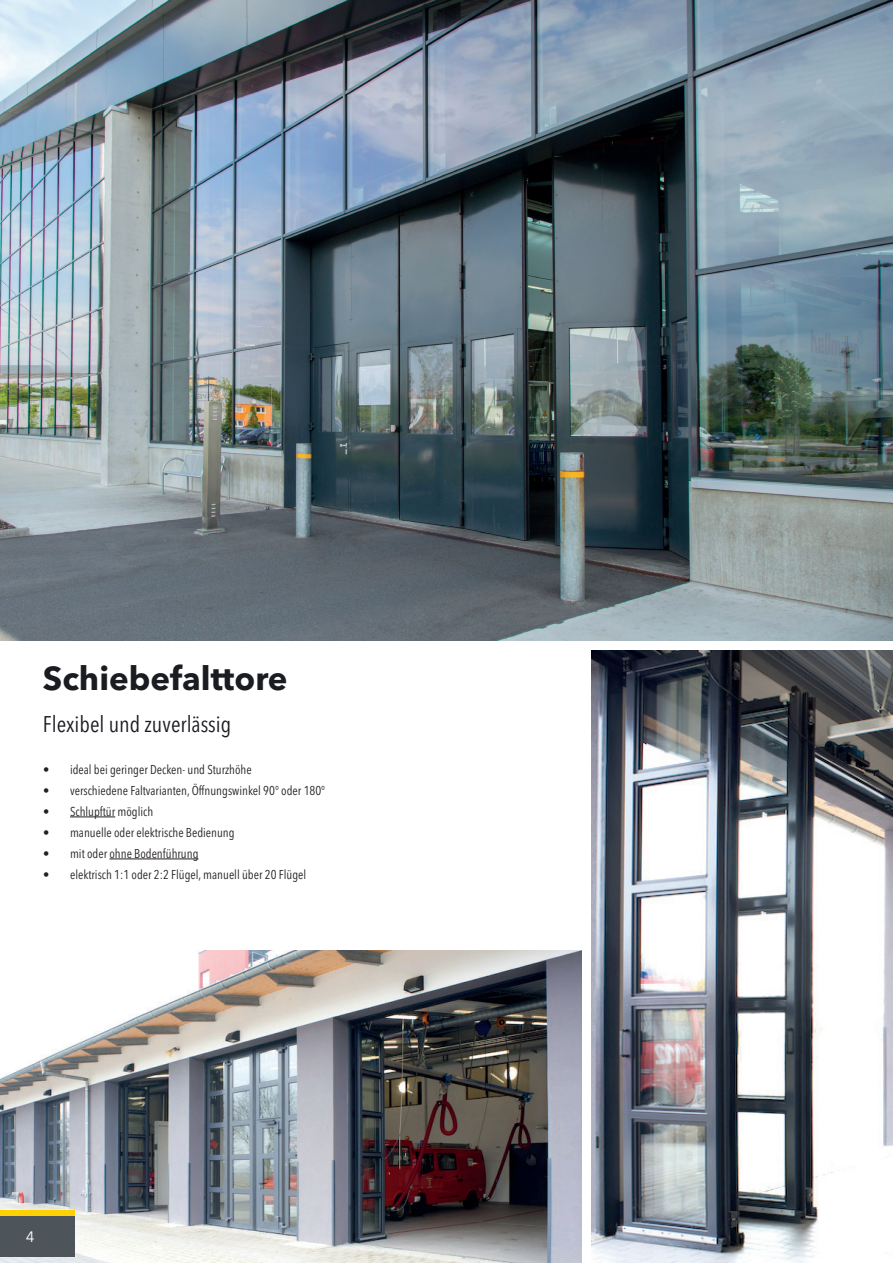
<style>
.page{position:relative;width:893px;height:1263px;background:#fff}
.page>*{position:absolute;margin:0;border:0;box-sizing:border-box;transform-origin:0 0}
.t1{font:700 33px "Avenir Next LT Pro";color:#1a1c21}
.t2{font:condensed 22.5px "Avenir Next LT Pro";color:#1a1c21}
.t3{font:15px "Avenir Next LT Pro";color:#fff}
.t4{font:condensed 12.75px "Avenir Next LT Pro";color:#231f20}
</style>
<div class="page">
<img style="left:0;top:0;width:893px;height:641px">
<img style="left:592px;top:651px;width:301px;height:612px">
<img style="left:0;top:950px;width:582px;height:313px">
<hr style="left:70px;top:816px;width:45px;height:1px;background:#231f20">
<hr style="left:109px;top:858px;width:89px;height:1px;background:#231f20">
<div style="left:0;top:1210px;width:74px;height:6px;background:#fed105"></div>
<div style="left:0;top:1216px;width:74px;height:40px;background:#4d545a"></div>
<p class="t1" style="left:43px;top:658px;width:246px">Schiebefalttore</p>
<p class="t2" style="left:43px;top:710px;width:190px">Flexibel und zuverlässig</p>
<p class="t4" style="left:43px;top:761px;width:210px">• ideal bei geringer Decken- und Sturzhöhe</p>
<p class="t4" style="left:43px;top:782px;width:284px">• verschiedene Faltvarianten, Öffnungswinkel 90° oder 180°</p>
<p class="t4" style="left:43px;top:803px;width:112px">• Schlupftür möglich</p>
<p class="t4" style="left:43px;top:824px;width:193px">• manuelle oder elektrische Bedienung</p>
<p class="t4" style="left:43px;top:845px;width:157px">• mit oder ohne Bodenführung</p>
<p class="t4" style="left:43px;top:866px;width:265px">• elektrisch 1:1 oder 2:2 Flügel, manuell über 20 Flügel</p>
<p class="t3" style="left:26px;top:1228px;width:10px">4</p>
</div>
